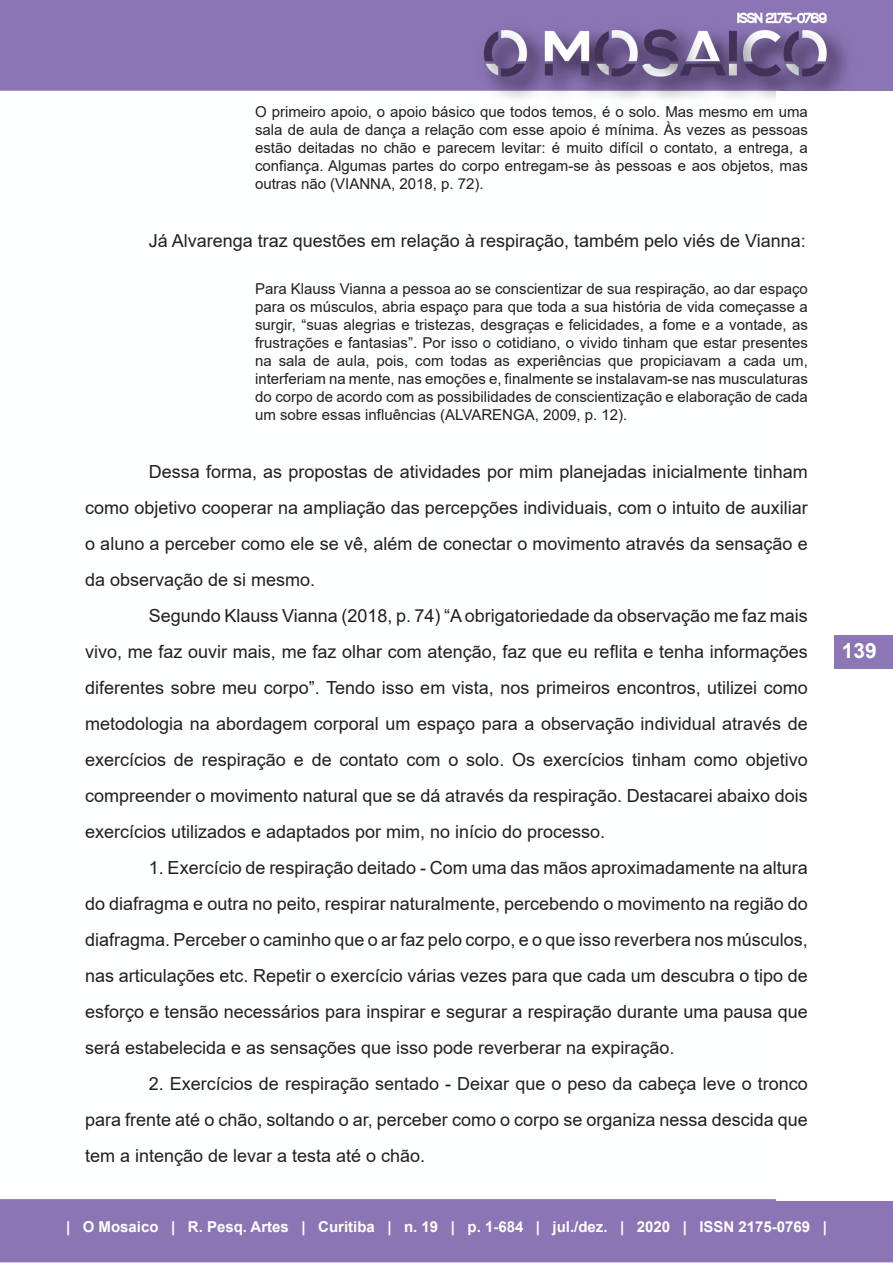
<style>
.page{position:relative;width:893px;height:1263px;background:#fff}
.page>*{position:absolute;margin:0;border:0;box-sizing:border-box;transform-origin:0 0}
.t1{font:700 21px "Arial";color:#fff}
.Corpo{font:18px/36px "Arial";color:#231f20;text-align:justify}
.citação{font:15px/18px "Arial";color:#231f20;text-align:justify}
.t2{font:700 15px "Arial";color:#fff}
</style>
<div class="page">
<img style="left:0;top:0;width:893px;height:1263px">
<div style="left:777px;top:92px;width:116px;height:1109px;background:#fff"></div>
<div style="left:834px;top:635px;width:59px;height:33px;background:#8d76b5"></div>
<p class="citação" style="left:255px;top:103px;width:554px">O primeiro apoio, o apoio básico que todos temos, é o solo. Mas mesmo em uma sala de aula de dança a relação com esse apoio é mínima. Às vezes as pessoas estão deitadas no chão e parecem levitar: é muito difícil o contato, a entrega, a confiança. Algumas partes do corpo entregam-se às pessoas e aos objetos, mas outras não (VIANNA, 2018, p. 72).</p>
<p class="Corpo" style="left:149px;top:222px;width:659px">Já Alvarenga traz questões em relação à respiração, também pelo viés de Vianna:</p>
<p class="citação" style="left:255px;top:280px;width:554px">Para Klauss Vianna a pessoa ao se conscientizar de sua respiração, ao dar espaço para os músculos, abria espaço para que toda a sua história de vida começasse a surgir, “suas alegrias e tristezas, desgraças e felicidades, a fome e a vontade, as frustrações e fantasias”. Por isso o cotidiano, o vivido tinham que estar presentes na sala de aula, pois, com todas as experiências que propiciavam a cada um, interferiam na mente, nas emoções e, finalmente se instalavam-se nas musculaturas do corpo de acordo com as possibilidades de conscientização e elaboração de cada um sobre essas influências (ALVARENGA, 2009, p. 12).</p>
<p class="Corpo" style="left:85px;top:453px;width:724px;text-indent:64px">Dessa forma, as propostas de atividades por mim planejadas inicialmente tinham como objetivo cooperar na ampliação das percepções individuais, com o intuito de auxiliar o aluno a perceber como ele se vê, além de conectar o movimento através da sensação e da observação de si mesmo.</p>
<p class="Corpo" style="left:85px;top:597px;width:724px;text-indent:64px">Segundo Klauss Vianna (2018, p. 74) “A obrigatoriedade da observação me faz mais vivo, me faz ouvir mais, me faz olhar com atenção, faz que eu reflita e tenha informações diferentes sobre meu corpo”. Tendo isso em vista, nos primeiros encontros, utilizei como metodologia na abordagem corporal um espaço para a observação individual através de exercícios de respiração e de contato com o solo. Os exercícios tinham como objetivo compreender o movimento natural que se dá através da respiração. Destacarei abaixo dois exercícios utilizados e adaptados por mim, no início do processo.</p>
<p class="Corpo" style="left:85px;top:849px;width:724px;text-indent:64px">1. Exercício de respiração deitado - Com uma das mãos aproximadamente na altura do diafragma e outra no peito, respirar naturalmente, percebendo o movimento na região do diafragma. Perceber o caminho que o ar faz pelo corpo, e o que isso reverbera nos músculos, nas articulações etc. Repetir o exercício várias vezes para que cada um descubra o tipo de esforço e tensão necessários para inspirar e segurar a respiração durante uma pausa que será estabelecida e as sensações que isso pode reverberar na expiração.</p>
<p class="Corpo" style="left:85px;top:1065px;width:724px;text-indent:64px">2. Exercícios de respiração sentado - Deixar que o peso da cabeça leve o tronco para frente até o chão, soltando o ar, perceber como o corpo se organiza nessa descida que tem a intenção de levar a testa até o chão.</p>
<p class="t1" style="left:842px;top:636px;width:37px">139</p>
<p class="t2" style="left:66px;top:1216px;width:762px">| O Mosaico | R. Pesq. Artes | Curitiba | n. 19 | p. 1-684 | jul./dez. | 2020 | ISSN 2175-0769 |</p>
</div>
